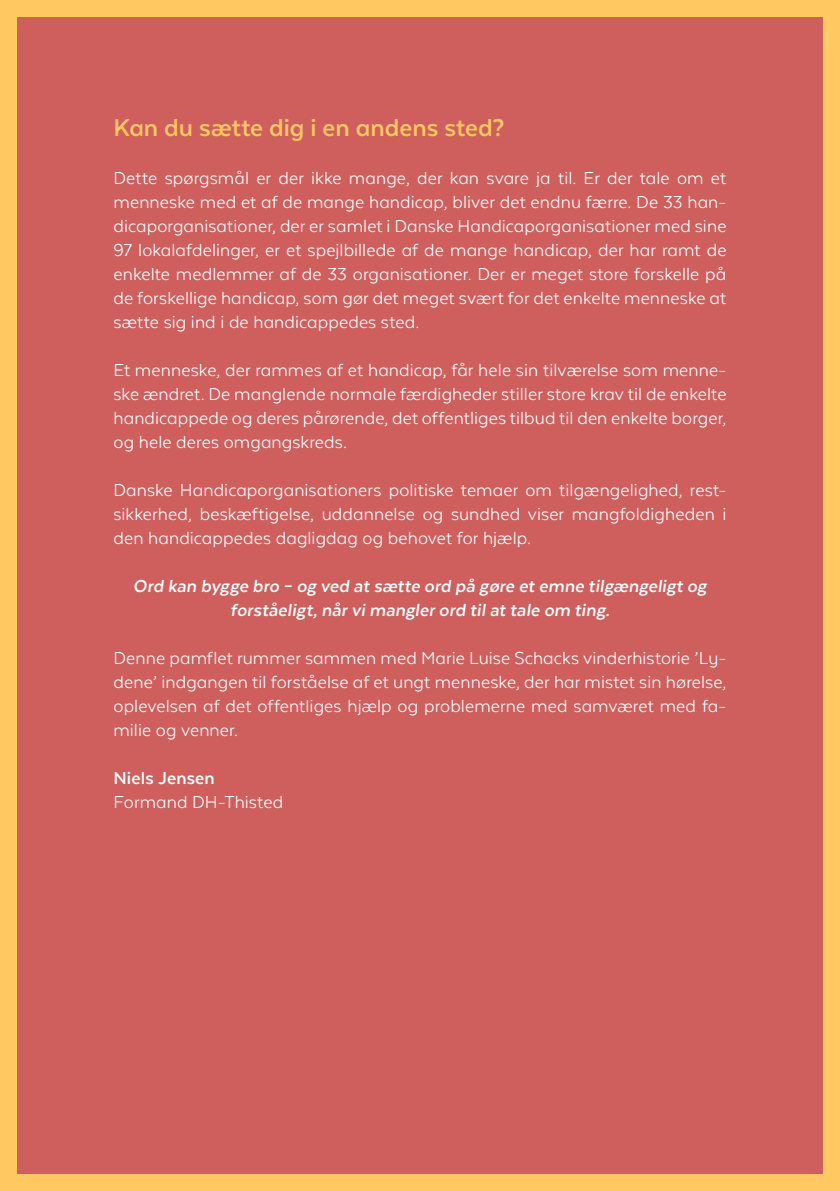
<style>
.page{position:relative;width:840px;height:1191px;background:#fff}
.page>*{position:absolute;margin:0;border:0;box-sizing:border-box;transform-origin:0 0}
.t1{font:700 28px "Texta Alt";color:#ffc861}
.t2{font:20px/24px "Texta Alt";letter-spacing:.005em;color:#fff;text-align:justify}
.t3{font:italic 700 20px/24px "Texta Alt";letter-spacing:.005em;color:#fff;text-align:center}
.t4{font:700 20px "Texta Alt";letter-spacing:.005em;color:#fff}
</style>
<div class="page">
<div style="left:0;top:0;width:839px;height:1191px;background:#ce5f5d"></div>
<p class="t1" style="left:113px;top:113px;width:392px">Kan du sætte dig i en andens sted?</p>
<p class="t2" style="left:113px;top:166px;width:614px">Dette spørgsmål er der ikke mange, der kan svare ja til. Er der tale om et menneske med et af de mange handicap, bliver det endnu færre. De 33 han&shy;dicaporganisationer, der er samlet i Danske Handicaporganisationer med sine 97 lokalafdelinger, er et spejlbillede af de mange handicap, der har ramt de enkelte medlemmer af de 33 organisationer. Der er meget store forskelle på de forskellige handicap, som gør det meget svært for det enkelte menneske at sætte sig ind i de handicappedes sted.</p>
<p class="t2" style="left:113px;top:358px;width:614px">Et menneske, der rammes af et handicap, får hele sin tilværelse som menne&shy;ske ændret. De manglende normale færdigheder stiller store krav til de enkelte handicappede og deres pårørende, det offentliges tilbud til den enkelte borger, og hele deres omgangskreds.</p>
<p class="t2" style="left:113px;top:478px;width:614px">Danske Handicaporganisationers politiske temaer om tilgængelighed, rest&shy;sikkerhed, beskæftigelse, uddannelse og sundhed viser mangfoldigheden i den handicappedes dagligdag og behovet for hjælp.</p>
<p class="t3" style="left:133px;top:574px;width:574px">Ord kan bygge bro – og ved at sætte ord på gøre et emne tilgængeligt og forståeligt, når vi mangler ord til at tale om ting.</p>
<p class="t2" style="left:113px;top:646px;width:614px">Denne pamflet rummer sammen med Marie Luise Schacks vinderhistorie ’Ly&shy;dene’ indgangen til forståelse af et ungt menneske, der har mistet sin hørelse, oplevelsen af det offentliges hjælp og problemerne med samværet med fa&shy;milie og venner.</p>
<p class="t4" style="left:113px;top:768px;width:103px">Niels Jensen</p>
<p class="t2" style="left:113px;top:790px;width:171px">Formand DH-Thisted</p>
</div>
